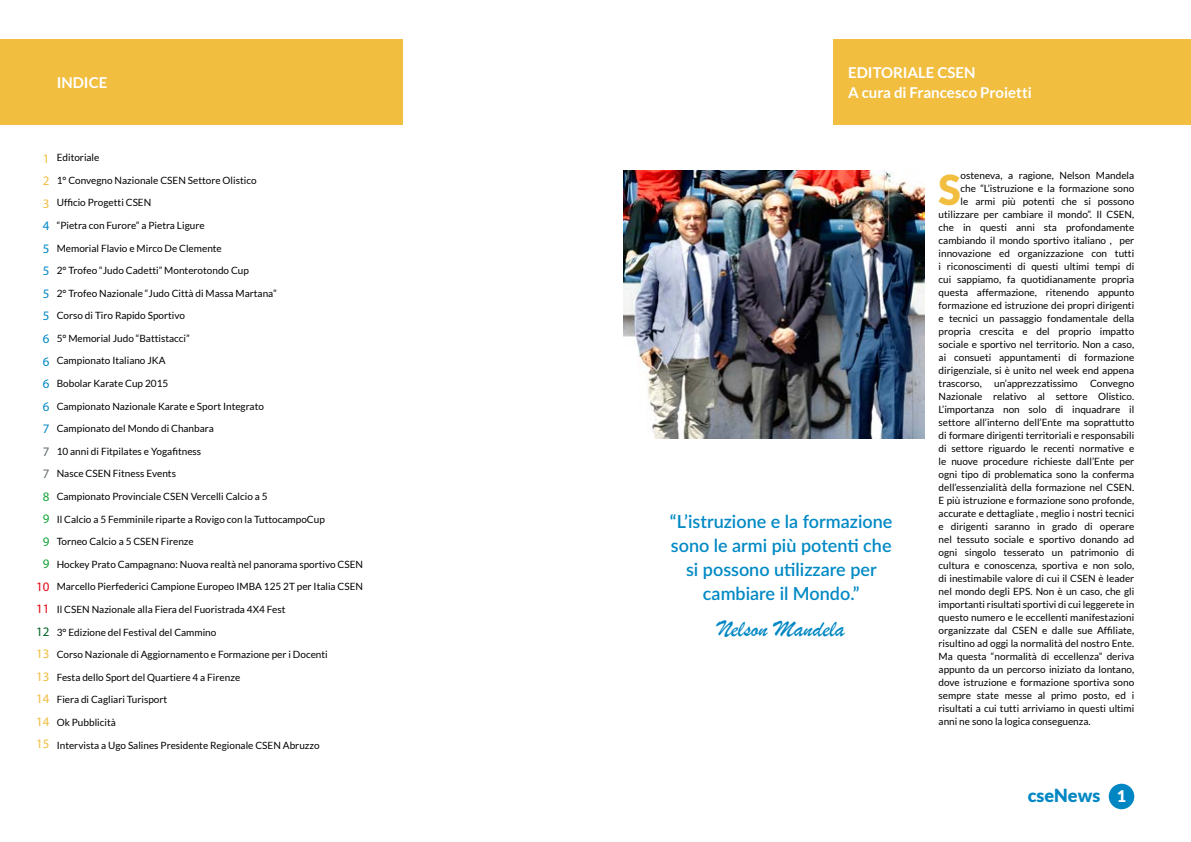
<style>
.page{position:relative;width:1191px;height:842px;background:#fff}
.page>*{position:absolute;margin:0;border:0;box-sizing:border-box;transform-origin:0 0}
.t1{font:900 41.1px "Lato";color:#f1be3f}
.t2{font:24px "Brush Script";color:#0087c3}
.t3{font:600 18px/24px "Lato";color:#0089c4;text-align:center}
.t4{font:900 18px "Lato";color:#0087c3}
.t5{font:700 15px/20px "Lato";color:#fff}
.t6{font:13px/22.5px "Myriad Pro";color:#f0bc3f}
.t7{font:13px/22.5px "Myriad Pro";color:#0087c3;text-align:justify}
.t8{font:13px/22.5px "Myriad Pro";color:#13a538;text-align:justify}
.t9{font:13px/22.5px "Myriad Pro";color:#e30613}
.t10{font:13px "Myriad Pro";color:#f1be3f}
.t11{font:13px/22.5px "Myriad Pro";color:#626a6e}
.t12{font:13px "Myriad Pro";color:#006124}
.t13{font:10px "Lato";color:#000}
.s1{font-size:16px;color:#fff}
</style>
<div class="page">
<div style="left:834px;top:40px;width:357px;height:85px;background:#f1be3f"></div>
<div style="left:0;top:40px;width:402px;height:85px;background:#f1be3f"></div>
<img style="left:624px;top:171px;width:300px;height:268px">
<div style="left:1108px;top:784px;width:26px;height:25px;background:#0087c3;border-radius:50%"></div>
<h3 class="t5" style="left:57px;top:73px;width:52px">INDICE</h3>
<p class="t13" style="left:57px;top:152px;width:44px">Editoriale</p>
<p class="t13" style="left:57px;top:175px;width:201px">1° Convegno Nazionale CSEN Settore Olistico</p>
<p class="t13" style="left:57px;top:197px;width:96px">Ufficio Progetti CSEN</p>
<p class="t13" style="left:57px;top:220px;width:149px">“Pietra con Furore” a Pietra Ligure</p>
<p class="t13" style="left:57px;top:242px;width:167px">Memorial Flavio e Mirco De Clemente</p>
<p class="t13" style="left:57px;top:265px;width:194px">2° Trofeo “Judo Cadetti” Monterotondo Cup</p>
<p class="t13" style="left:57px;top:287px;width:221px">2° Trofeo Nazionale “Judo Città di Massa Martana”</p>
<p class="t13" style="left:57px;top:310px;width:130px">Corso di Tiro Rapido Sportivo</p>
<p class="t13" style="left:57px;top:333px;width:135px">5° Memorial Judo “Battistacci”</p>
<p class="t13" style="left:57px;top:355px;width:110px">Campionato Italiano JKA</p>
<p class="t13" style="left:57px;top:378px;width:113px">Bobolar Karate Cup 2015</p>
<p class="t13" style="left:57px;top:400px;width:209px">Campionato Nazionale Karate e Sport Integrato</p>
<p class="t13" style="left:57px;top:423px;width:159px">Campionato del Mondo di Chanbara</p>
<p class="t13" style="left:57px;top:446px;width:146px">10 anni di Fitpilates e Yogafitness</p>
<p class="t13" style="left:57px;top:468px;width:121px">Nasce CSEN Fitness Events</p>
<p class="t13" style="left:57px;top:491px;width:212px">Campionato Provinciale CSEN Vercelli Calcio a 5</p>
<p class="t13" style="left:57px;top:513px;width:270px">Il Calcio a 5 Femminile riparte a Rovigo con la TuttocampoCup</p>
<p class="t13" style="left:57px;top:536px;width:139px">Torneo Calcio a 5 CSEN Firenze</p>
<p class="t13" style="left:57px;top:559px;width:308px">Hockey Prato Campagnano: Nuova realtà nel panorama sportivo CSEN</p>
<p class="t13" style="left:57px;top:581px;width:308px">Marcello Pierfederici Campione Europeo IMBA 125 2T per Italia CSEN</p>
<p class="t13" style="left:57px;top:604px;width:230px">Il CSEN Nazionale alla Fiera del Fuoristrada 4X4 Fest</p>
<p class="t13" style="left:57px;top:626px;width:161px">3° Edizione del Festival del Cammino</p>
<p class="t13" style="left:57px;top:649px;width:272px">Corso Nazionale di Aggiornamento e Formazione per i Docenti</p>
<p class="t13" style="left:57px;top:672px;width:185px">Festa dello Sport del Quartiere 4 a Firenze</p>
<p class="t13" style="left:57px;top:694px;width:112px">Fiera di Cagliari Turisport</p>
<p class="t13" style="left:57px;top:717px;width:61px">Ok Pubblicità</p>
<p class="t13" style="left:57px;top:739px;width:264px">Intervista a Ugo Salines Presidente Regionale CSEN Abruzzo</p>
<h3 class="t10" style="left:43px;top:150px;width:8px">1</h3>
<h3 class="t6" style="left:43px;top:170px;width:8px">2<br>3</h3>
<h3 class="t7" style="left:43px;top:215px;width:8px">4<br>5<br>5<br>5<br>5<br>6<br>6<br>6<br>6<br>7</h3>
<h3 class="t11" style="left:43px;top:440px;width:8px">7<br>7</h3>
<h3 class="t8" style="left:43px;top:485px;width:8px">8<br>9<br>9<br>9</h3>
<h3 class="t9" style="left:36px;top:575px;width:15px">10<br>11</h3>
<h3 class="t12" style="left:36px;top:623px;width:15px">12</h3>
<h3 class="t6" style="left:36px;top:642px;width:15px;text-align:justify">13<br>13<br>14<br>14</h3>
<h3 class="t10" style="left:36px;top:736px;width:15px">15</h3>
<h3 class="t5" style="left:848px;top:63px;width:185px">EDITORIALE CSEN<br>A cura di Francesco Proietti</h3>
<h3 class="t3" style="left:670px;top:509px;width:224px">“L’istruzione e la formazione sono le armi più potenti che si possono utilizzare per cambiare il Mondo.”</h3>
<h2 class="t2" style="left:717px;top:614px;width:129px">Nelson Mandela</h2>
<h1 class="t1" style="left:938px;top:166px;width:24px">S</h1>
<p class="t13" style="left:960px;top:170px;width:175px">osteneva, a ragione, Nelson Mandela</p>
<p class="t13" style="left:960px;top:183px;width:175px">che “L’istruzione e la formazione sono</p>
<p class="t13" style="left:960px;top:196px;width:175px">le armi più potenti che si possono</p>
<p class="t13" style="left:938px;top:209px;width:197px">utilizzare per cambiare il mondo”. Il CSEN,</p>
<p class="t13" style="left:938px;top:222px;width:197px">che in questi anni sta profondamente</p>
<p class="t13" style="left:938px;top:235px;width:197px">cambiando il mondo sportivo italiano , per</p>
<p class="t13" style="left:938px;top:248px;width:197px">innovazione ed organizzazione con tutti</p>
<p class="t13" style="left:938px;top:261px;width:197px">i riconoscimenti di questi ultimi tempi di</p>
<p class="t13" style="left:938px;top:274px;width:197px">cui sappiamo, fa quotidianamente propria</p>
<p class="t13" style="left:938px;top:287px;width:197px">questa affermazione, ritenendo appunto</p>
<p class="t13" style="left:938px;top:300px;width:197px">formazione ed istruzione dei propri dirigenti</p>
<p class="t13" style="left:938px;top:313px;width:197px">e tecnici un passaggio fondamentale della</p>
<p class="t13" style="left:938px;top:326px;width:197px">propria crescita e del proprio impatto</p>
<p class="t13" style="left:938px;top:339px;width:197px">sociale e sportivo nel territorio. Non a caso,</p>
<p class="t13" style="left:938px;top:352px;width:197px">ai consueti appuntamenti di formazione</p>
<p class="t13" style="left:938px;top:365px;width:197px">dirigenziale, si è unito nel week end appena</p>
<p class="t13" style="left:938px;top:378px;width:197px">trascorso, un’apprezzatissimo Convegno</p>
<p class="t13" style="left:938px;top:391px;width:197px">Nazionale relativo al settore Olistico.</p>
<p class="t13" style="left:938px;top:404px;width:197px">L’importanza non solo di inquadrare il</p>
<p class="t13" style="left:938px;top:417px;width:197px">settore all’interno dell’Ente ma soprattutto</p>
<p class="t13" style="left:938px;top:430px;width:197px">di formare dirigenti territoriali e responsabili</p>
<p class="t13" style="left:938px;top:443px;width:197px">di settore riguardo le recenti normative e</p>
<p class="t13" style="left:938px;top:456px;width:197px">le nuove procedure richieste dall’Ente per</p>
<p class="t13" style="left:938px;top:469px;width:197px">ogni tipo di problematica sono la conferma</p>
<p class="t13" style="left:938px;top:482px;width:197px">dell’essenzialità della formazione nel CSEN.</p>
<p class="t13" style="left:938px;top:495px;width:197px">E più istruzione e formazione sono profonde,</p>
<p class="t13" style="left:938px;top:508px;width:197px">accurate e dettagliate , meglio i nostri tecnici</p>
<p class="t13" style="left:938px;top:521px;width:197px">e dirigenti saranno in grado di operare</p>
<p class="t13" style="left:938px;top:534px;width:197px">nel tessuto sociale e sportivo donando ad</p>
<p class="t13" style="left:938px;top:547px;width:197px">ogni singolo tesserato un patrimonio di</p>
<p class="t13" style="left:938px;top:560px;width:197px">cultura e conoscenza, sportiva e non solo,</p>
<p class="t13" style="left:938px;top:573px;width:197px">di inestimabile valore di cui il CSEN è leader</p>
<p class="t13" style="left:938px;top:586px;width:197px">nel mondo degli EPS. Non è un caso, che gli</p>
<p class="t13" style="left:938px;top:599px;width:197px">importanti risultati sportivi di cui leggerete in</p>
<p class="t13" style="left:938px;top:612px;width:197px">questo numero e le eccellenti manifestazioni</p>
<p class="t13" style="left:938px;top:625px;width:197px">organizzate dal CSEN e dalle sue Affiliate,</p>
<p class="t13" style="left:938px;top:638px;width:197px">risultino ad oggi la normalità del nostro Ente.</p>
<p class="t13" style="left:938px;top:651px;width:197px">Ma questa “normalità di eccellenza” deriva</p>
<p class="t13" style="left:938px;top:664px;width:197px">appunto da un percorso iniziato da lontano,</p>
<p class="t13" style="left:938px;top:677px;width:197px">dove istruzione e formazione sportiva sono</p>
<p class="t13" style="left:938px;top:690px;width:197px">sempre state messe al primo posto, ed i</p>
<p class="t13" style="left:938px;top:703px;width:197px">risultati a cui tutti arriviamo in questi ultimi</p>
<p class="t13" style="left:938px;top:716px;width:154px">anni ne sono la logica conseguenza.</p>
<h3 class="t4" style="left:1027px;top:785px;width:100px">cseNews <span class="s1">1</span></h3>
</div>
